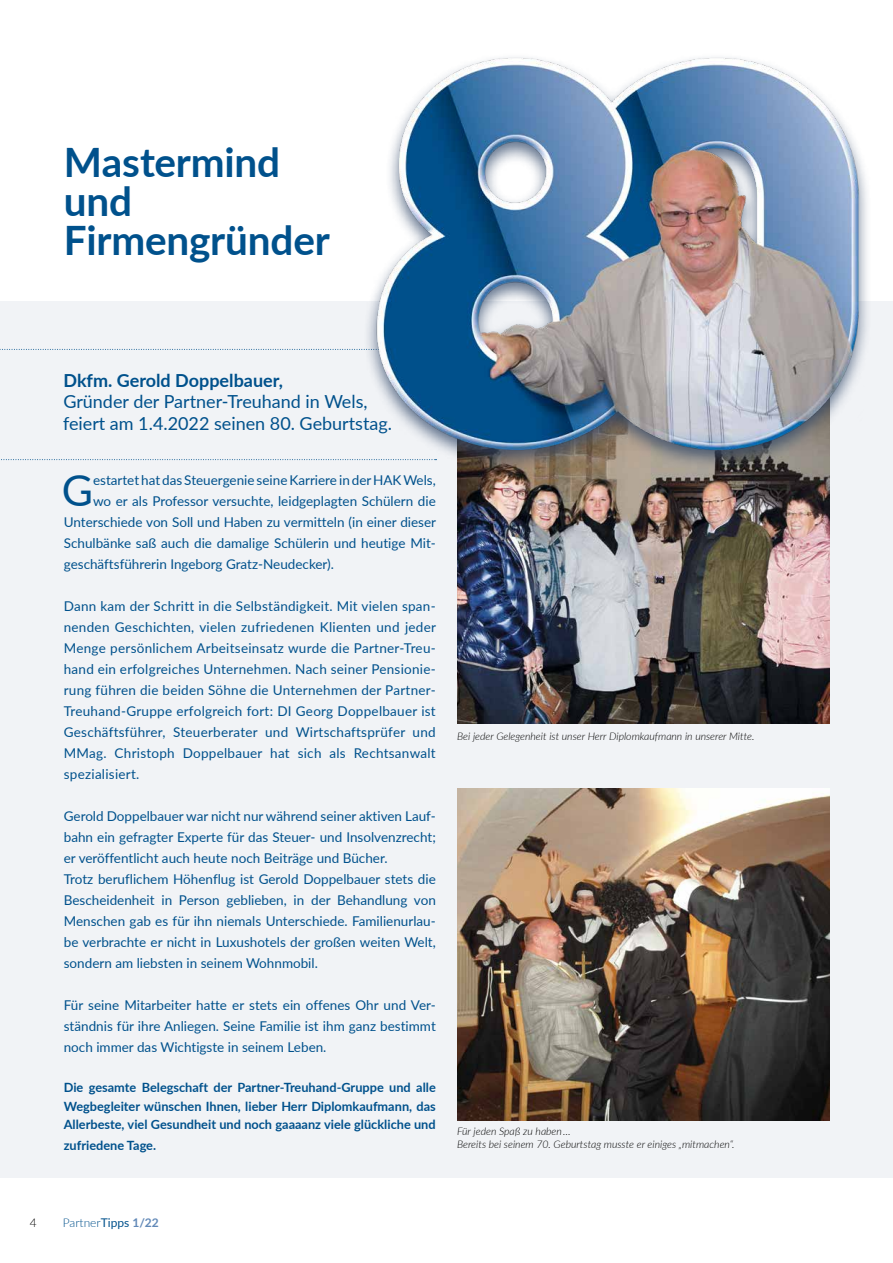
<style>
.page{position:relative;width:893px;height:1263px;background:#fff}
.page>*{position:absolute;margin:0;border:0;box-sizing:border-box;transform-origin:0 0}
.t1{font:42.75px "Lato";color:#00518c}
.t2{font:700 40.5px/39px "Lato";letter-spacing:-.005em;color:#00518c}
.t3{font:18px/21.6px "Lato";color:#00518c}
.t4{font:700 18px "Lato";color:#00518c}
.t5{font:13.5px/21px "Lato";color:#00518c;text-align:justify}
.t6{font:700 12.75px/18.8px "Lato";color:#00518c;text-align:justify}
.t7{font:300 12px "Lato";color:#00518c}
.t8{font:300 12px "Lato";color:#000}
.t9{font:italic 300 10.5px/12.6px "Lato";color:#000}
.s1{font-weight:400}
.s2{font-weight:700;color:#6289b8}
</style>
<div class="page">
<div style="left:0;top:302px;width:893px;height:876px;background:#f1f3f6"></div>
<img style="left:457px;top:471px;width:372px;height:252px">
<img style="left:457px;top:789px;width:372px;height:331px">
<svg style="left:0;top:349px;width:363px;height:1px"></svg>
<svg style="left:1px;top:459px;width:362px;height:1px"></svg>
<div style="left:363px;top:53px;width:508px;height:418px;background:#2e4567;opacity:.75"></div>
<img style="left:365px;top:53px;width:501px;height:414px">
<h2 class="t2" style="left:64px;top:141px;width:268px">Mastermind und<br>Firmengründer</h2>
<h3 class="t4" style="left:63px;top:367px;width:221px">Dkfm. Gerold Doppelbauer,</h3>
<h3 class="t3" style="left:63px;top:390px;width:331px">Gründer der Partner-Treuhand in Wels, feiert am 1.4.2022 seinen 80. Geburtstag.</h3>
<h1 class="t1" style="left:62px;top:460px;width:33px">G</h1>
<p class="t5" style="left:93px;top:469px;width:344px">estartet hat das Steuergenie seine Karriere in der HAK Wels,</p>
<p class="t5" style="left:93px;top:490px;width:344px">wo er als Professor versuchte, leidgeplagten Schülern die</p>
<p class="t5" style="left:64px;top:511px;width:374px">Unterschiede von Soll und Haben zu vermitteln (in einer dieser</p>
<p class="t5" style="left:64px;top:532px;width:374px">Schulbänke saß auch die damalige Schülerin und heutige Mit-</p>
<p class="t5" style="left:64px;top:553px;width:272px">geschäftsführerin Ingeborg Gratz-Neudecker).</p>
<p class="t5" style="left:64px;top:595px;width:374px">Dann kam der Schritt in die Selbständigkeit. Mit vielen span&shy;nenden Geschichten, vielen zufriedenen Klienten und jeder Menge persönlichem Arbeitseinsatz wurde die Partner-Treu&shy;hand ein erfolgreiches Unternehmen. Nach seiner Pensionie&shy;rung führen die beiden Söhne die Unternehmen der Partner-Treuhand-Gruppe erfolgreich fort: DI Georg Doppelbauer ist Geschäftsführer, Steuerberater und Wirtschaftsprüfer und MMag. Christoph Doppelbauer hat sich als Rechtsanwalt spezialisiert.</p>
<p class="t5" style="left:64px;top:805px;width:374px;text-align:left">Gerold Doppelbauer war nicht nur während seiner aktiven Lauf&shy;bahn ein gefragter Experte für das Steuer- und Insolvenzrecht; er veröffentlicht auch heute noch Beiträge und Bücher.<br>Trotz beruflichem Höhenflug ist Gerold Doppelbauer stets die Bescheidenheit in Person geblieben, in der Behandlung von Menschen gab es für ihn niemals Unterschiede. Familienurlau&shy;be verbrachte er nicht in Luxushotels der großen weiten Welt, sondern am liebsten in seinem Wohnmobil.</p>
<p class="t5" style="left:64px;top:994px;width:374px">Für seine Mitarbeiter hatte er stets ein offenes Ohr und Ver&shy;ständnis für ihre Anliegen. Seine Familie ist ihm ganz bestimmt noch immer das Wichtigste in seinem Leben.</p>
<p class="t6" style="left:64px;top:1077px;width:373px">Die gesamte Belegschaft der Partner-Treuhand-Gruppe und alle Wegbegleiter wünschen Ihnen, lieber Herr Diplomkaufmann, das Allerbeste, viel Gesundheit und noch gaaaanz viele glückliche und</p>
<p class="t6" style="left:64px;top:1136px;width:94px">zufriedene Tage.</p>
<p class="t9" style="left:457px;top:729px;width:299px">Bei jeder Gelegenheit ist unser Herr Diplomkaufmann in unserer Mitte.</p>
<p class="t9" style="left:457px;top:1125px;width:279px">Für jeden Spaß zu haben …<br>Bereits bei seinem 70. Geburtstag musste er einiges „mitmachen“.</p>
<p class="t8" style="left:30px;top:1214px;width:8px">4</p>
<p class="t7" style="left:63px;top:1214px;width:98px">Partner<span class="s1">Tipps</span> <span class="s2">1/22</span></p>
</div>
